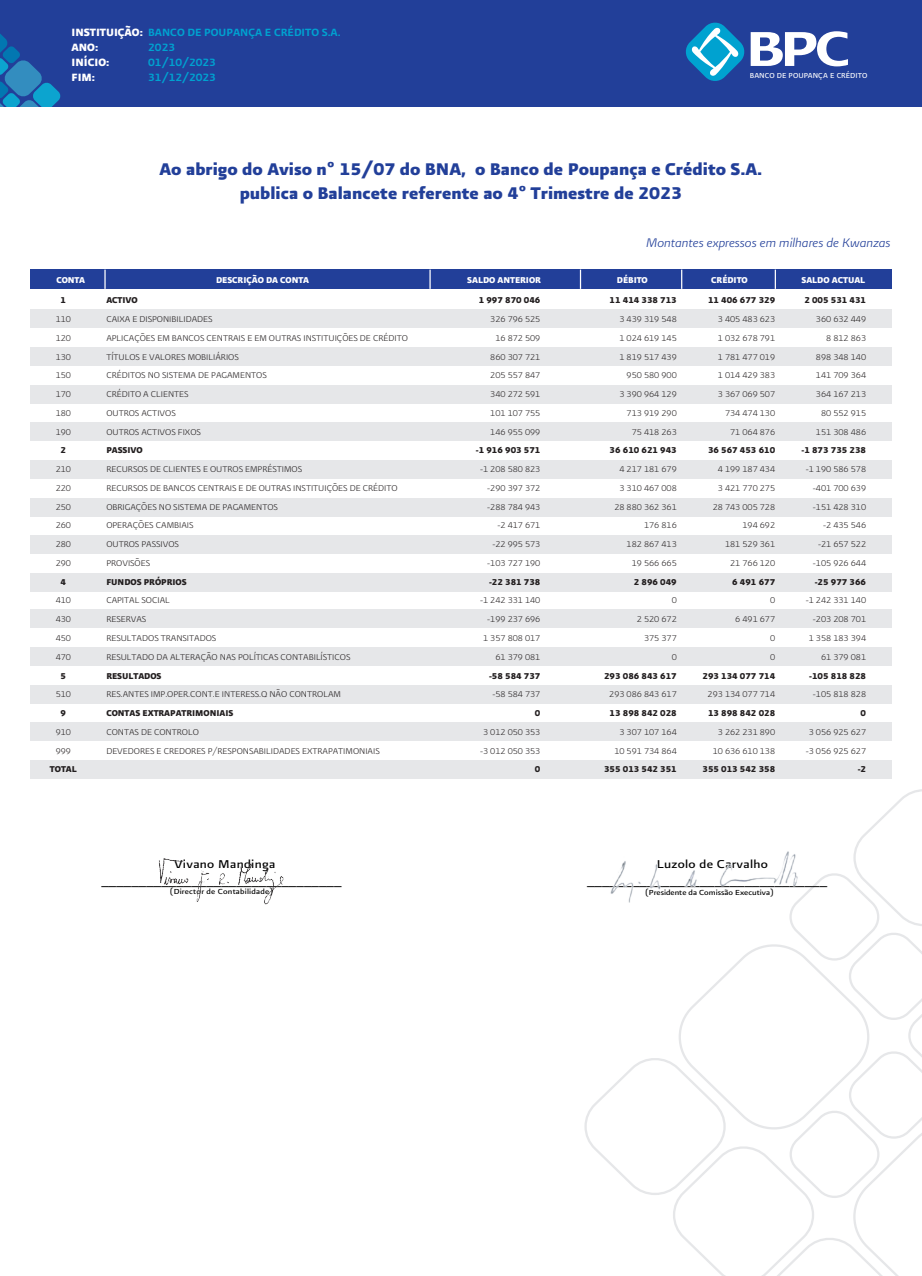
<style>
.page{position:relative;width:922px;height:1276px;background:#fff}
.page>*{position:absolute;margin:0;border:0;box-sizing:border-box;transform-origin:0 0}
.t1{font:20px/24px "Presidencia Fuerte";color:#223f99;text-align:center}
.t2{font:italic 15px "Presidencia Fina";color:#223f99}
.t3{font:13.62px/16.4px "Presidencia Base";letter-spacing:.02em;color:#000001;scale:1.1 1}
.t4{font:12.5px/15px "Presidencia Firme";color:#00a2d0}
.t5{font:12.5px/15px "Presidencia Fuerte";color:#fff}
.t6{font:10px/18.8px "Presidencia Fina";color:#231f20;text-align:right}
.t7{font:10px "Presidencia Fuerte";color:#231f20}
.t8{font:10px "Presidencia Fuerte";color:#fff}
.t9{font:8.75px "Presidencia Base";color:#000001;scale:1.1 1}
.t10{font:8.75px "Presidencia Base";letter-spacing:.02em;color:#000001;scale:1.1 1}
.t11{font:8.62px "Presidencia Base";letter-spacing:.01em;color:#fff}
.s1{font-family:"Presidencia Fuerte";color:#fff}
</style>
<div class="page">
<svg style="left:584px;top:789px;width:337px;height:487px"></svg>
<div style="left:30px;top:309px;width:861px;height:19px;background:#e6e7e9"></div>
<div style="left:30px;top:347px;width:861px;height:19px;background:#e6e7e9"></div>
<div style="left:30px;top:385px;width:861px;height:19px;background:#e6e7e9"></div>
<div style="left:30px;top:422px;width:861px;height:19px;background:#e6e7e9"></div>
<div style="left:30px;top:460px;width:861px;height:19px;background:#e6e7e9"></div>
<div style="left:30px;top:498px;width:861px;height:18px;background:#e6e7e9"></div>
<div style="left:30px;top:535px;width:861px;height:19px;background:#e6e7e9"></div>
<div style="left:30px;top:573px;width:861px;height:19px;background:#e6e7e9"></div>
<div style="left:30px;top:609px;width:861px;height:19px;background:#e6e7e9"></div>
<div style="left:30px;top:647px;width:861px;height:19px;background:#e6e7e9"></div>
<div style="left:30px;top:684px;width:861px;height:19px;background:#e6e7e9"></div>
<div style="left:30px;top:722px;width:861px;height:19px;background:#e6e7e9"></div>
<div style="left:30px;top:760px;width:861px;height:19px;background:#e6e7e9"></div>
<div style="left:30px;top:270px;width:861px;height:19px;background:#223f99"></div>
<svg style="left:104px;top:270px;width:2px;height:19px"></svg>
<svg style="left:429px;top:270px;width:1px;height:19px"></svg>
<svg style="left:579px;top:270px;width:2px;height:19px"></svg>
<svg style="left:774px;top:270px;width:1px;height:19px"></svg>
<svg style="left:681px;top:270px;width:1px;height:19px"></svg>
<div style="left:0;top:0;width:921px;height:106px;background:#223f99"></div>
<svg style="left:686px;top:22px;width:161px;height:59px"></svg>
<svg style="left:0;top:34px;width:61px;height:72px"></svg>
<img style="left:159px;top:858px;width:125px;height:47px">
<img style="left:607px;top:847px;width:194px;height:59px">
<p class="t4" style="left:71px;top:24px;width:271px"><span class="s1">INSTITUIÇÃO:</span> BANCO DE POUPANÇA E CRÉDITO S.A.</p>
<p class="t5" style="left:71px;top:39px;width:39px">ANO:<br>INÍCIO:<br>FIM:</p>
<p class="t4" style="left:148px;top:39px;width:69px">2023<br>01/10/2023<br>31/12/2023</p>
<p class="t11" style="left:749px;top:71px;width:119px">BANCO DE POUPANÇA E CRÉDITO</p>
<h1 class="t1" style="left:159px;top:157px;width:604px">Ao abrigo do Aviso nº 15/07 do BNA, o Banco de Poupança e Crédito S.A. publica o Balancete referente ao 4º Trimestre de 2023</h1>
<h2 class="t2" style="left:646px;top:234px;width:246px">Montantes expressos em milhares de Kwanzas</h2>
<p class="t8" style="left:56px;top:274px;width:30px">CONTA</p>
<p class="t8" style="left:216px;top:274px;width:94px">DESCRIÇÃO DA CONTA</p>
<p class="t8" style="left:467px;top:274px;width:75px">SALDO ANTERIOR</p>
<p class="t8" style="left:616px;top:274px;width:32px">DÉBITO</p>
<p class="t8" style="left:711px;top:274px;width:38px">CRÉDITO</p>
<p class="t8" style="left:801px;top:274px;width:65px">SALDO ACTUAL</p>
<p class="t7" style="left:106px;top:295px;width:33px">ACTIVO</p>
<p class="t6" style="left:106px;top:310px;width:303px;text-align:left">CAIXA E DISPONIBILIDADES<br>APLICAÇÕES EM BANCOS CENTRAIS E EM OUTRAS INSTITUIÇÕES DE CRÉDITO<br>TÍTULOS E VALORES MOBILIÁRIOS<br>CRÉDITOS NO SISTEMA DE PAGAMENTOS<br>CRÉDITO A CLIENTES<br>OUTROS ACTIVOS<br>OUTROS ACTIVOS FIXOS</p>
<p class="t7" style="left:106px;top:445px;width:38px">PASSIVO</p>
<p class="t6" style="left:106px;top:460px;width:293px;text-align:left">RECURSOS DE CLIENTES E OUTROS EMPRÉSTIMOS<br>RECURSOS DE BANCOS CENTRAIS E DE OUTRAS INSTITUIÇÕES DE CRÉDITO<br>OBRIGAÇÕES NO SISTEMA DE PAGAMENTOS<br>OPERAÇÕES CAMBIAIS<br>OUTROS PASSIVOS<br>PROVISÕES</p>
<p class="t7" style="left:106px;top:576px;width:82px">FUNDOS PRÓPRIOS</p>
<p class="t6" style="left:106px;top:591px;width:245px;text-align:left">CAPITAL SOCIAL<br>RESERVAS<br>RESULTADOS TRANSITADOS<br>RESULTADO DA ALTERAÇÃO NAS POLÍTICAS CONTABILÍSTICOS</p>
<p class="t7" style="left:106px;top:670px;width:57px">RESULTADOS</p>
<p class="t6" style="left:106px;top:685px;width:236px">RES.ANTES IMP.OPER.CONT.E INTERESS.Q NÃO CONTROLAM</p>
<p class="t7" style="left:106px;top:707px;width:129px">CONTAS EXTRAPATRIMONIAIS</p>
<p class="t6" style="left:106px;top:722px;width:275px;text-align:left">CONTAS DE CONTROLO<br>DEVEDORES E CREDORES P/RESPONSABILIDADES EXTRAPATIMONIAIS</p>
<p class="t7" style="left:478px;top:295px;width:63px">1 997 870 046</p>
<p class="t6" style="left:490px;top:310px;width:52px;text-align:center">326 796 525<br>16 872 509<br>860 307 721<br>205 557 847<br>340 272 591<br>101 107 755<br>146 955 099</p>
<p class="t7" style="left:476px;top:445px;width:66px">-1 916 903 571</p>
<p class="t6" style="left:480px;top:460px;width:62px">-1 208 580 823 -290 397 372 -288 784 943 -2 417 671<br>-22 995 573 -103 727 190</p>
<p class="t7" style="left:489px;top:576px;width:53px">-22 381 738</p>
<p class="t6" style="left:480px;top:591px;width:62px">-1 242 331 140 -199 237 696<br>1 357 808 017<br>61 379 081</p>
<p class="t7" style="left:489px;top:670px;width:53px">-58 584 737</p>
<p class="t6" style="left:492px;top:685px;width:50px">-58 584 737</p>
<p class="t7" style="left:535px;top:707px;width:7px">0</p>
<p class="t6" style="left:480px;top:722px;width:62px;text-align:center">3 012 050 353 -3 012 050 353</p>
<p class="t7" style="left:535px;top:764px;width:7px">0</p>
<p class="t7" style="left:707px;top:295px;width:69px">11 406 677 329</p>
<p class="t6" style="left:717px;top:310px;width:59px">3 405 483 623<br>1 032 678 791<br>1 781 477 019<br>1 014 429 383<br>3 367 069 507<br>734 474 130<br>71 064 876</p>
<p class="t7" style="left:707px;top:445px;width:69px">36 567 453 610</p>
<p class="t6" style="left:712px;top:460px;width:64px">4 199 187 434<br>3 421 770 275<br>28 743 005 728<br>194 692<br>181 529 361<br>21 766 120</p>
<p class="t7" style="left:732px;top:576px;width:44px">6 491 677</p>
<p class="t6" style="left:735px;top:591px;width:41px">0<br>6 491 677<br>0<br>0</p>
<p class="t7" style="left:702px;top:670px;width:74px">293 134 077 714</p>
<p class="t6" style="left:707px;top:685px;width:69px">293 134 077 714</p>
<p class="t7" style="left:707px;top:707px;width:69px">13 898 842 028</p>
<p class="t6" style="left:712px;top:722px;width:64px;text-align:center">3 262 231 890<br>10 636 610 138</p>
<p class="t7" style="left:702px;top:764px;width:74px">355 013 542 358</p>
<p class="t7" style="left:609px;top:295px;width:69px">11 414 338 713</p>
<p class="t6" style="left:619px;top:310px;width:59px">3 439 319 548<br>1 024 619 145<br>1 819 517 439<br>950 580 900<br>3 390 964 129<br>713 919 290<br>75 418 263</p>
<p class="t7" style="left:609px;top:445px;width:69px">36 610 621 943</p>
<p class="t6" style="left:614px;top:460px;width:64px">4 217 181 679<br>3 310 467 008<br>28 880 362 361<br>176 816<br>182 867 413<br>19 566 665</p>
<p class="t7" style="left:633px;top:576px;width:44px">2 896 049</p>
<p class="t6" style="left:636px;top:591px;width:41px">0<br>2 520 672<br>375 377<br>0</p>
<p class="t7" style="left:604px;top:670px;width:74px">293 086 843 617</p>
<p class="t6" style="left:609px;top:685px;width:69px">293 086 843 617</p>
<p class="t7" style="left:609px;top:707px;width:69px">13 898 842 028</p>
<p class="t6" style="left:614px;top:722px;width:64px;text-align:center">3 307 107 164<br>10 591 734 864</p>
<p class="t7" style="left:604px;top:764px;width:74px">355 013 542 351</p>
<p class="t7" style="left:804px;top:295px;width:63px">2 005 531 431</p>
<p class="t6" style="left:815px;top:310px;width:52px">360 632 449<br>8 812 863<br>898 348 140<br>141 709 364<br>364 167 213<br>80 552 915<br>151 308 486</p>
<p class="t7" style="left:801px;top:445px;width:66px">-1 873 735 238</p>
<p class="t6" style="left:805px;top:460px;width:62px">-1 190 586 578 -401 700 639 -151 428 310 -2 435 546<br>-21 657 522 -105 926 644</p>
<p class="t7" style="left:814px;top:576px;width:53px">-25 977 366</p>
<p class="t6" style="left:805px;top:591px;width:62px">-1 242 331 140 -203 208 701<br>1 358 183 394<br>61 379 081</p>
<p class="t7" style="left:809px;top:670px;width:58px">-105 818 828</p>
<p class="t6" style="left:812px;top:685px;width:55px">-105 818 828</p>
<p class="t7" style="left:860px;top:707px;width:7px">0</p>
<p class="t6" style="left:805px;top:722px;width:62px;text-align:center">3 056 925 627 -3 056 925 627</p>
<p class="t7" style="left:857px;top:764px;width:10px">-2</p>
<p class="t7" style="left:61px;top:295px;width:7px">1</p>
<p class="t6" style="left:56px;top:310px;width:17px;text-align:justify">110<br>120<br>130<br>150<br>170<br>180<br>190</p>
<p class="t7" style="left:61px;top:445px;width:7px">2</p>
<p class="t6" style="left:56px;top:460px;width:17px;text-align:justify">210<br>220<br>250<br>260<br>280<br>290</p>
<p class="t7" style="left:61px;top:576px;width:7px">4</p>
<p class="t6" style="left:56px;top:591px;width:17px;text-align:justify">410<br>430<br>450<br>470</p>
<p class="t7" style="left:61px;top:670px;width:7px">5</p>
<p class="t6" style="left:56px;top:685px;width:17px">510</p>
<p class="t7" style="left:61px;top:707px;width:7px">9</p>
<p class="t6" style="left:56px;top:722px;width:17px;text-align:left">910<br>999</p>
<p class="t7" style="left:50px;top:764px;width:28px">TOTAL</p>
<h3 class="t3" style="left:101px;top:855px;width:220px;text-align:center">Vivano Mandinga ________________________________</h3>
<p class="t10" style="left:169px;top:887px;width:96px">(Director de Contabilidade)</p>
<h3 class="t3" style="left:587px;top:855px;width:220px;text-indent:70px">Luzolo de Carvalho ________________________________</h3>
<p class="t9" style="left:644px;top:887px;width:119px">(Presidente da Comissão Executiva)</p>
</div>
